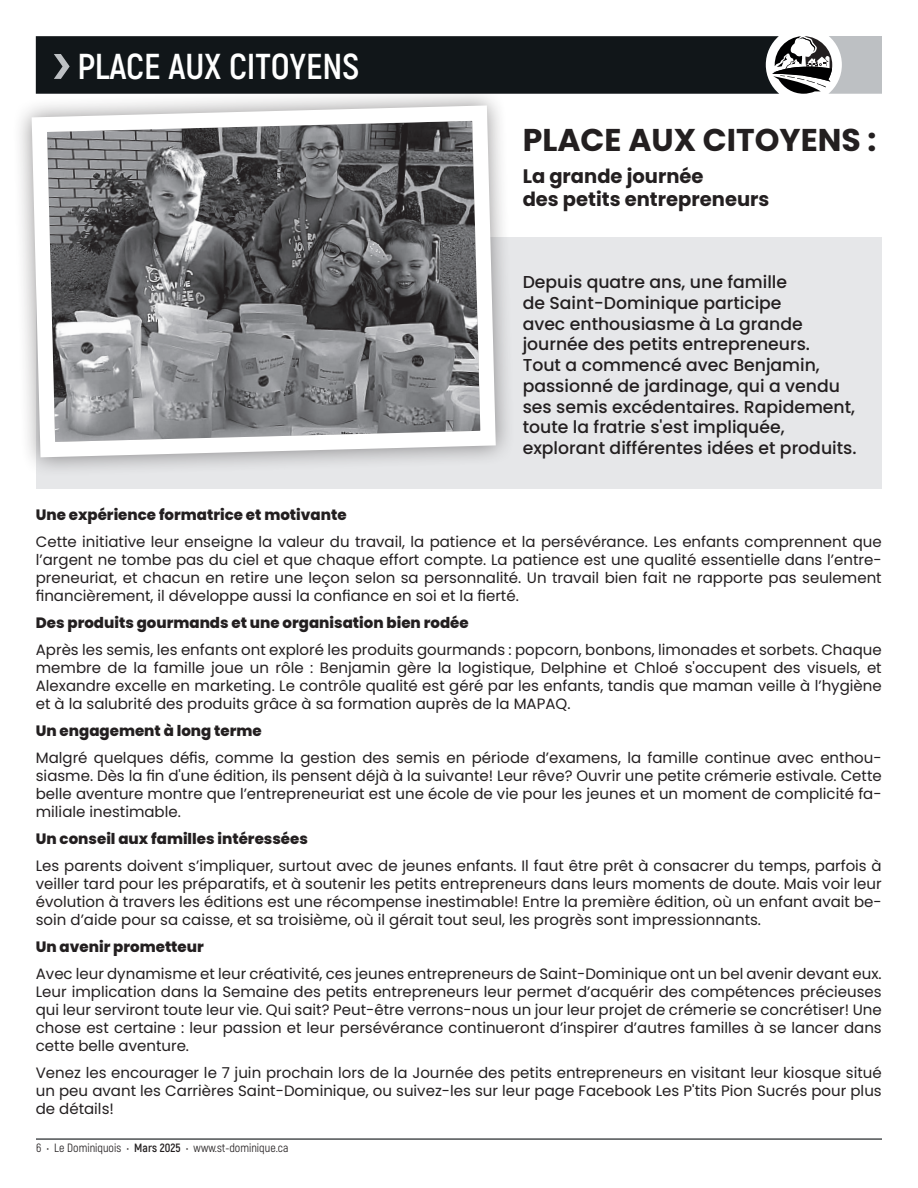
<style>
.page{position:relative;width:918px;height:1188px;background:#fff}
.page>*{position:absolute;margin:0;border:0;box-sizing:border-box;transform-origin:0 0}
.t1{font:700 36px "Akrobat";color:#fff}
.t2{font:700 31.5px "Poppins";color:#231f20}
.t3{font:700 19.5px/23.4px "Poppins";color:#231f20}
.t4{font:500 17.25px/20.7px "Poppins";color:#231f20}
.t5{font:15px/18px "Poppins";color:#231f20;text-align:justify}
.t6{font:800 15px "Poppins";color:#231f20}
.t7{font:12px "Akrobat";color:#231f20}
.s1{font-weight:700}
</style>
<div class="page">
<hr style="left:36px;top:1139px;width:846px;height:1px;background:#111619">
<div style="left:36px;top:238px;width:846px;height:251px;background:#e6e7e9"></div>
<svg style="left:36px;top:36px;width:846px;height:58px;background:#282d2f"></svg>
<div style="left:12px;top:86px;width:504px;height:391px;background:#231f20;opacity:.5"></div>
<svg style="left:24px;top:98px;width:479px;height:367px;background:#919193"></svg>
<p class="t1" style="left:77px;top:44px;width:283px">PLACE AUX CITOYENS</p>
<p class="t2" style="left:523px;top:121px;width:355px">PLACE AUX CITOYENS :</p>
<p class="t3" style="left:523px;top:165px;width:248px">La grande journée<br>des petits entrepreneurs</p>
<p class="t4" style="left:523px;top:272px;width:335px">Depuis quatre ans, une famille<br>de Saint-Dominique participe<br>avec enthousiasme à La grande journée des petits entrepreneurs.<br>Tout a commencé avec Benjamin, passionné de jardinage, qui a vendu ses semis excédentaires. Rapidement, toute la fratrie s'est impliquée, explorant différentes idées et produits.</p>
<p class="t6" style="left:36px;top:506px;width:312px">Une expérience formatrice et motivante</p>
<p class="t5" style="left:36px;top:533px;width:847px">Cette initiative leur enseigne la valeur du travail, la patience et la persévérance. Les enfants comprennent que l’argent ne tombe pas du ciel et que chaque effort compte. La patience est une qualité essentielle dans l’entre&shy;preneuriat, et chacun en retire une leçon selon sa personnalité. Un travail bien fait ne rapporte pas seulement financièrement, il développe aussi la confiance en soi et la fierté.</p>
<p class="t6" style="left:36px;top:614px;width:434px">Des produits gourmands et une organisation bien rodée</p>
<p class="t5" style="left:36px;top:641px;width:847px">Après les semis, les enfants ont exploré les produits gourmands : popcorn, bonbons, limonades et sorbets. Chaque membre de la famille joue un rôle : Benjamin gère la logistique, Delphine et Chloé s'occupent des visuels, et Alexandre excelle en marketing. Le contrôle qualité est géré par les enfants, tandis que maman veille à l’hygiène et à la salubrité des produits grâce à sa formation auprès de la MAPAQ.</p>
<p class="t6" style="left:36px;top:722px;width:228px">Un engagement à long terme</p>
<p class="t5" style="left:36px;top:749px;width:847px">Malgré quelques défis, comme la gestion des semis en période d’examens, la famille continue avec enthou&shy;siasme. Dès la fin d'une édition, ils pensent déjà à la suivante! Leur rêve? Ouvrir une petite crémerie estivale. Cette belle aventure montre que l’entrepreneuriat est une école de vie pour les jeunes et un moment de complicité fa&shy;miliale inestimable.</p>
<p class="t6" style="left:36px;top:830px;width:274px">Un conseil aux familles intéressées</p>
<p class="t5" style="left:36px;top:857px;width:847px">Les parents doivent s’impliquer, surtout avec de jeunes enfants. Il faut être prêt à consacrer du temps, parfois à veiller tard pour les préparatifs, et à soutenir les petits entrepreneurs dans leurs moments de doute. Mais voir leur évolution à travers les éditions est une récompense inestimable! Entre la première édition, où un enfant avait be&shy;soin d’aide pour sa caisse, et sa troisième, où il gérait tout seul, les progrès sont impressionnants.</p>
<p class="t6" style="left:36px;top:938px;width:170px">Un avenir prometteur</p>
<p class="t5" style="left:36px;top:965px;width:847px">Avec leur dynamisme et leur créativité, ces jeunes entrepreneurs de Saint-Dominique ont un bel avenir devant eux.<br>Leur implication dans la Semaine des petits entrepreneurs leur permet d’acquérir des compétences précieuses qui leur serviront toute leur vie. Qui sait? Peut-être verrons-nous un jour leur projet de crémerie se concrétiser! Une chose est certaine : leur passion et leur persévérance continueront d’inspirer d’autres familles à se lancer dans cette belle aventure.</p>
<p class="t5" style="left:36px;top:1064px;width:847px">Venez les encourager le 7 juin prochain lors de la Journée des petits entrepreneurs en visitant leur kiosque situé un peu avant les Carrières Saint-Dominique, ou suivez-les sur leur page Facebook Les P'tits Pion Sucrés pour plus de détails!</p>
<p class="t7" style="left:36px;top:1141px;width:254px">6 • Le Dominiquois • <span class="s1">Mars 2025</span> • www.st-dominique.ca</p>
</div>
